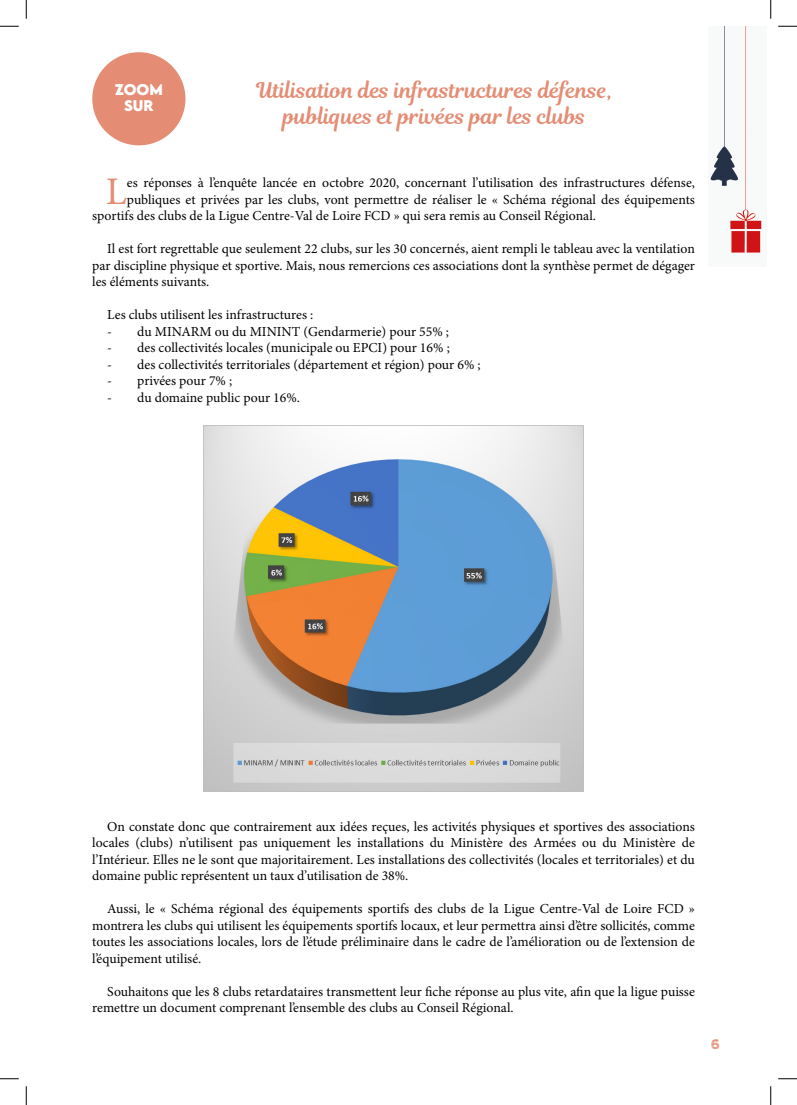
<style>
.page{position:relative;width:797px;height:1105px;background:#fff}
.page>*{position:absolute;margin:0;border:0;box-sizing:border-box;transform-origin:0 0}
.Style_de_paragraphe{font:39.12px "Minion Pro";color:#e48c74}
.t1{font:21.25px "Magnolia Script";color:#e48c74}
.Style_de_paragraphe-2{font:13.75px/16.5px "Minion Pro";color:#000;text-align:justify}
.t2{font:700 13.75px "LEMONMILK";color:#fff}
.t3{font:13.75px "Wicked Grit";color:#e48c74}
</style>
<div class="page">
<div style="left:92px;top:52px;width:93px;height:93px;background:#e48c74;border-radius:50%"></div>
<img style="left:203px;top:425px;width:380px;height:366px">
<img style="left:710px;top:26px;width:52px;height:227px">
<svg style="left:0;top:25px;width:19px;height:2px"></svg>
<svg style="left:778px;top:25px;width:19px;height:2px"></svg>
<svg style="left:0;top:1078px;width:19px;height:1px"></svg>
<svg style="left:778px;top:1078px;width:19px;height:1px"></svg>
<svg style="left:25px;top:0;width:2px;height:19px"></svg>
<svg style="left:25px;top:1086px;width:2px;height:19px"></svg>
<svg style="left:770px;top:0;width:1px;height:19px"></svg>
<svg style="left:770px;top:1086px;width:1px;height:19px"></svg>
<p class="t2" style="left:115px;top:80px;width:50px">ZOOM</p>
<p class="t2" style="left:124px;top:96px;width:31px">SUR</p>
<p class="t1" style="left:256px;top:75px;width:357px">Utilisation des infrastructures défense,</p>
<p class="t1" style="left:283px;top:101px;width:304px">publiques et privées par les clubs</p>
<p class="Style_de_paragraphe" style="left:106px;top:165px;width:23px">L</p>
<p class="Style_de_paragraphe-2" style="left:127px;top:175px;width:569px">es réponses à l’enquête lancée en octobre 2020, concernant l’utilisation des infrastructures défense,</p>
<p class="Style_de_paragraphe-2" style="left:127px;top:191px;width:569px">publiques et privées par les clubs, vont permettre de réaliser le « Schéma régional des équipements</p>
<p class="Style_de_paragraphe-2" style="left:92px;top:208px;width:505px">sportifs des clubs de la Ligue Centre-Val de Loire FCD » qui sera remis au Conseil Régional.</p>
<p class="Style_de_paragraphe-2" style="left:92px;top:241px;width:604px;text-indent:15px">Il est fort regrettable que seulement 22 clubs, sur les 30 concernés, aient rempli le tableau avec la ventilation par discipline physique et sportive. Mais, nous remercions ces associations dont la synthèse permet de dégager les éléments suivants.</p>
<p class="Style_de_paragraphe-2" style="left:107px;top:307px;width:207px">Les clubs utilisent les infrastructures :</p>
<p class="Style_de_paragraphe-2" style="left:107px;top:323px;width:343px">- du MINARM ou du MININT (Gendarmerie) pour 55% ;</p>
<p class="Style_de_paragraphe-2" style="left:107px;top:340px;width:344px">- des collectivités locales (municipale ou EPCI) pour 16% ;</p>
<p class="Style_de_paragraphe-2" style="left:107px;top:356px;width:375px">- des collectivités territoriales (département et région) pour 6% ;</p>
<p class="Style_de_paragraphe-2" style="left:107px;top:373px;width:126px">- privées pour 7% ;</p>
<p class="Style_de_paragraphe-2" style="left:107px;top:389px;width:194px">- du domaine public pour 16%.</p>
<p class="Style_de_paragraphe-2" style="left:92px;top:818px;width:604px;text-indent:15px">On constate donc que contrairement aux idées reçues, les activités physiques et sportives des associations locales (clubs) n’utilisent pas uniquement les installations du Ministère des Armées ou du Ministère de l’Intérieur. Elles ne le sont que majoritairement. Les installations des collectivités (locales et territoriales) et du domaine public représentent un taux d’utilisation de 38%.</p>
<p class="Style_de_paragraphe-2" style="left:92px;top:901px;width:604px;text-indent:15px">Aussi, le « Schéma régional des équipements sportifs des clubs de la Ligue Centre-Val de Loire FCD » montrera les clubs qui utilisent les équipements sportifs locaux, et leur permettra ainsi d’être sollicités, comme toutes les associations locales, lors de l’étude préliminaire dans le cadre de l’amélioration ou de l’extension de l’équipement utilisé.</p>
<p class="Style_de_paragraphe-2" style="left:92px;top:983px;width:604px;text-indent:15px">Souhaitons que les 8 clubs retardataires transmettent leur fiche réponse au plus vite, afin que la ligue puisse remettre un document comprenant l’ensemble des clubs au Conseil Régional.</p>
<p class="t3" style="left:710px;top:1036px;width:11px">6</p>
</div>
